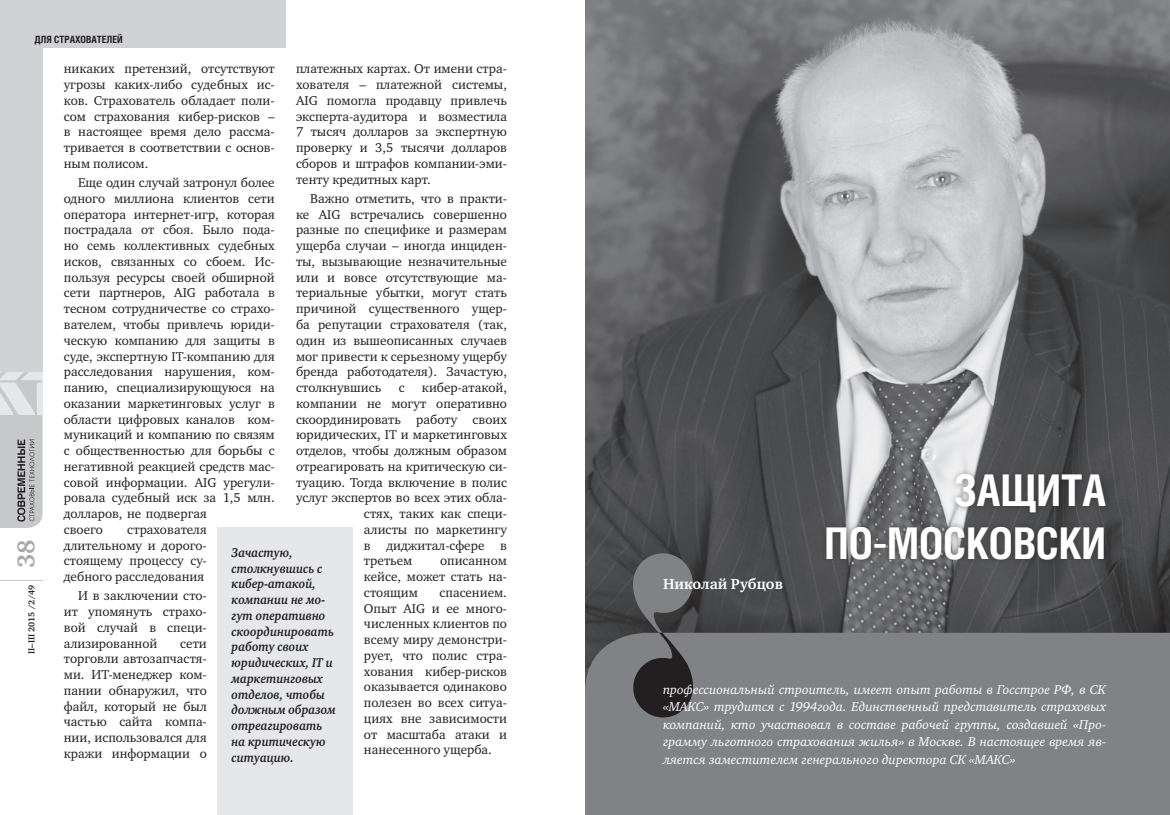
<style>
.page{position:relative;width:1170px;height:815px;background:#fff}
.page>*{position:absolute;margin:0;border:0;box-sizing:border-box;transform-origin:0 0}
.t1{font:700 43.75px/52.5px "Helios Cond";color:#fff;text-align:right}
.t2{font:700 25px "Charter ITC";color:#a8a9ad}
.t3{font:700 15px "Charter ITC";color:#fff}
.t4{font:13.12px/15.8px "Charter ITC";color:#231f20;text-align:justify}
.t5{font:italic 13.12px/17.5px "Charter ITC";color:#fff;text-align:justify}
.t6{font:italic 700 13.12px/15.8px "Charter ITC";color:#231f20;scale:.9 1}
.t7{font:700 10px "Helios Cond";color:#231f20}
.t8{font:700 8.75px "Charter ITC";color:#231f20}
</style>
<div class="page">
<div style="left:0;top:43px;width:43px;height:329px;background:#d1d2d4"></div>
<div style="left:0;top:0;width:285px;height:48px;background:#d1d2d4"></div>
<hr style="left:0;top:580px;width:43px;height:1px;background:#c7c8ca">
<svg style="left:0;top:372px;width:43px;height:156px;background:#c2c3c5"></svg>
<div style="left:217px;top:528px;width:136px;height:287px;background:#e6e7e9"></div>
<img style="left:585px;top:0;width:584px;height:633px">
<div style="left:585px;top:633px;width:584px;height:182px;background:#808285"></div>
<svg style="left:627px;top:553px;width:71px;height:164px;background:#58585a"></svg>
<div style="left:820px;top:468px;width:292px;height:98px;background:#231f20;opacity:.5"></div>
<p class="t7" style="left:34px;top:33px;width:90px">ДЛЯ СТРАХОВАТЕЛЕЙ</p>
<h2 class="t2" style="left:10px;top:568px;width:31px;rotate:-90deg">38</h2>
<p class="t8" style="left:26px;top:654px;width:70px;rotate:-90deg">II–III 2015 /2/49</p>
<p class="t4" style="left:64px;top:61px;width:212px">никаких претензий, отсутствуют угрозы каких-либо судебных ис&shy;ков. Страхователь обладает поли&shy;сом страхования кибер-рисков – в настоящее время дело рассма&shy;тривается в соответствии с основ&shy;ным полисом.</p>
<p class="t4" style="left:64px;top:175px;width:212px;text-align:left;text-indent:14px">Еще один случай затронул более одного миллиона клиентов сети оператора интернет-игр, которая пострадала от сбоя. Было пода&shy;но семь коллективных судебных исков, связанных со сбоем. Ис&shy;пользуя ресурсы своей обширной сети партнеров, AIG работала в тесном сотрудничестве со страхо&shy;вателем, чтобы привлечь юриди&shy;ческую компанию для защиты в суде, экспертную IT-компанию для расследования нарушения, ком&shy;панию, специализирующуюся на оказании маркетинговых услуг в области цифровых каналов ком&shy;муникаций и компанию по связям с общественностью для борьбы с негативной реакцией средств мас&shy;совой информации. AIG урегули&shy;ровала судебный иск за 1,5 млн. долларов, не подвергая<br>своего</p>
<p class="t4" style="left:296px;top:61px;width:212px">платежных картах. От имени стра&shy;хователя – платежной системы, AIG помогла продавцу привлечь эксперта-аудитора и возместила 7 тысяч долларов за экспертную проверку и 3,5 тысячи долларов сборов и штрафов компании-эми&shy;тенту кредитных карт.</p>
<p class="t4" style="left:296px;top:191px;width:212px;text-indent:14px">Важно отметить, что в практи&shy;ке AIG встречались совершенно разные по специфике и размерам ущерба случаи – иногда инциден&shy;ты, вызывающие незначительные или и вовсе отсутствующие ма&shy;териальные убытки, могут стать причиной существенного ущер&shy;ба репутации страхователя (так, один из вышеописанных случаев мог привести к серьезному ущербу бренда работодателя). Зачастую, столкнувшись</p>
<p class="t4" style="left:398px;top:380px;width:7px">с</p>
<p class="t4" style="left:422px;top:380px;width:86px">кибер-атакой,</p>
<p class="t4" style="left:296px;top:395px;width:212px">компании не могут оперативно</p>
<p class="t4" style="left:296px;top:411px;width:212px">скоординировать работу своих</p>
<p class="t4" style="left:296px;top:427px;width:212px">юридических, IT и маркетинговых</p>
<p class="t4" style="left:296px;top:443px;width:212px">отделов, чтобы должным образом</p>
<p class="t4" style="left:296px;top:458px;width:212px">отреагировать на критическую си-</p>
<p class="t4" style="left:296px;top:474px;width:212px">туацию. Тогда включение в полис</p>
<p class="t4" style="left:296px;top:490px;width:212px">услуг экспертов во всех этих обла-</p>
<p class="t4" style="left:364px;top:506px;width:144px">стях, таких как специ-</p>
<p class="t4" style="left:364px;top:521px;width:144px">алисты по маркетингу</p>
<p class="t4" style="left:364px;top:537px;width:144px">в диджитал-сфере в</p>
<p class="t4" style="left:364px;top:553px;width:50px">третьем</p>
<p class="t4" style="left:64px;top:521px;width:144px;text-indent:63px">страхователя длительному и дорого&shy;стоящему процессу су&shy;дебного расследования</p>
<p class="t4" style="left:64px;top:588px;width:144px;text-indent:14px">И в заключении сто&shy;ит упомянуть страхо&shy;вой случай в специ&shy;ализированной</p>
<p class="t6" style="left:232px;top:545px;width:117px">Зачастую, столкнувшись с кибер-атакой, компании не мо&shy;гут оперативно скоординировать работу своих юридических, IT и маркетинговых отделов, чтобы должным образом отреагировать на критическую ситуацию.</p>
<p class="t4" style="left:364px;top:553px;width:144px;text-indent:76px">описанном кейсе, может стать на&shy;стоящим</p>
<p class="t4" style="left:364px;top:584px;width:144px;text-indent:76px">спасением.<br>Опыт AIG и ее много&shy;численных клиентов по всему миру демонстри&shy;рует, что полис стра&shy;хования кибер-рисков оказывается одинаково полезен во всех ситуа&shy;циях вне зависимости от масштаба атаки и нанесенного ущерба.</p>
<p class="t4" style="left:64px;top:635px;width:144px;text-indent:116px">сети торговли автозапчастя&shy;ми. ИТ-менеджер ком&shy;пании обнаружил, что файл, который не был частью сайта компа&shy;нии, использовался для кражи информации о</p>
<p class="t3" style="left:663px;top:574px;width:121px">Николай Рубцов</p>
<h1 class="t1" style="left:824px;top:464px;width:283px">ЗАЩИТА<br>ПО-МОСКОВСКИ</h1>
<p class="t5" style="left:663px;top:680px;width:444px">профессиональный строитель, имеет опыт работы в Госстрое РФ, в СК «МАКС» трудится с 1994года. Единственный представитель страховых компаний, кто участвовал в составе рабочей группы, создавшей «Про&shy;грамму льготного страхования жилья» в Москве. В настоящее время яв&shy;ляется заместителем генерального директора СК «МАКС»</p>
</div>
